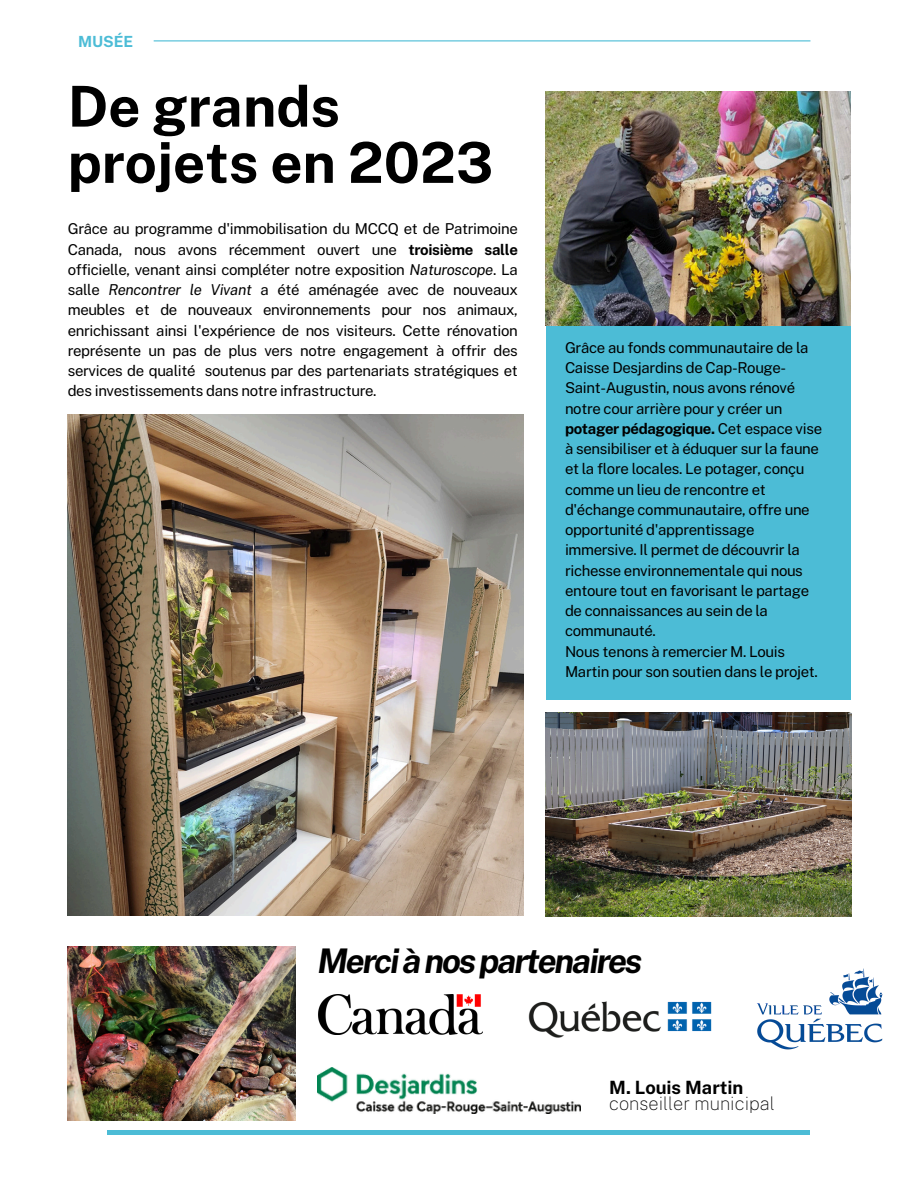
<style>
.page{position:relative;width:918px;height:1188px;background:#fff}
.page>*{position:absolute;margin:0;border:0;box-sizing:border-box;transform-origin:0 0}
.t1{font:700 56.4px/56.2px "Public Sans";color:#000}
.t2{font:italic 700 33.9px "Public Sans";letter-spacing:-.065em;color:#000}
.t3{font:100 18.3px/15.8px "Public Sans";color:#000}
.t4{font:700 15.3px "Public Sans";color:#4cbcd6}
.t5{font:15px/20.2px "Public Sans";letter-spacing:-.025em;color:#000}
.s1{font-weight:700}
.s2{font-style:italic}
</style>
<div class="page">
<img style="left:68px;top:414px;width:455px;height:502px">
<div style="left:546px;top:298px;width:304px;height:402px;background:#4cbcd6"></div>
<img style="left:68px;top:946px;width:227px;height:175px">
<hr style="left:154px;top:40px;width:656px;height:1px;background:#4cbcd6">
<hr style="left:108px;top:1131px;width:702px;height:3px;background:#4cbcd6">
<img style="left:546px;top:92px;width:305px;height:234px">
<img style="left:318px;top:995px;width:165px;height:39px">
<img style="left:528px;top:1001px;width:184px;height:37px">
<img style="left:317px;top:1067px;width:264px;height:46px">
<img style="left:757px;top:968px;width:126px;height:82px">
<img style="left:546px;top:712px;width:306px;height:204px">
<p class="t4" style="left:78px;top:32px;width:57px">MUSÉE</p>
<p class="t1" style="left:68px;top:78px;width:427px">De grands projets en 2023</p>
<h2 class="t5" style="left:68px;top:219px;width:452px;text-align:justify">Grâce au programme d'immobilisation du MCCQ et de Patrimoine Canada, nous avons récemment ouvert une <span class="s1">troisième salle </span>officielle, venant ainsi compléter notre exposition <span class="s2">Naturoscope</span>. La salle <span class="s2">Rencontrer le Vivant</span> a été aménagée avec de nouveaux meubles et de nouveaux environnements pour nos animaux, enrichissant ainsi l'expérience de nos visiteurs. Cette rénovation représente un pas de plus vers notre engagement à offrir des services de qualité soutenus par des partenariats stratégiques et des investissements dans notre infrastructure.</h2>
<p class="t5" style="left:565px;top:337px;width:259px">Grâce au fonds communautaire de la Caisse Desjardins de Cap-Rouge-Saint-Augustin, nous avons rénové notre cour arrière pour y créer un <span class="s1">potager pédagogique.</span> Cet espace vise à sensibiliser et à éduquer sur la faune et la flore locales. Le potager, conçu comme un lieu de rencontre et d'échange communautaire, offre une opportunité d'apprentissage immersive. Il permet de découvrir la richesse environnementale qui nous entoure tout en favorisant le partage de connaissances au sein de la communauté.</p>
<p class="t5" style="left:565px;top:641px;width:254px">Nous tenons à remercier M. Louis<br>Martin pour son soutien dans le projet.</p>
<p class="t2" style="left:317px;top:941px;width:326px">Merciànospartenaires</p>
<h3 class="t3" style="left:609px;top:1079px;width:167px"><span class="s1">M. Louis Martin </span>conseiller municipal</h3>
</div>
